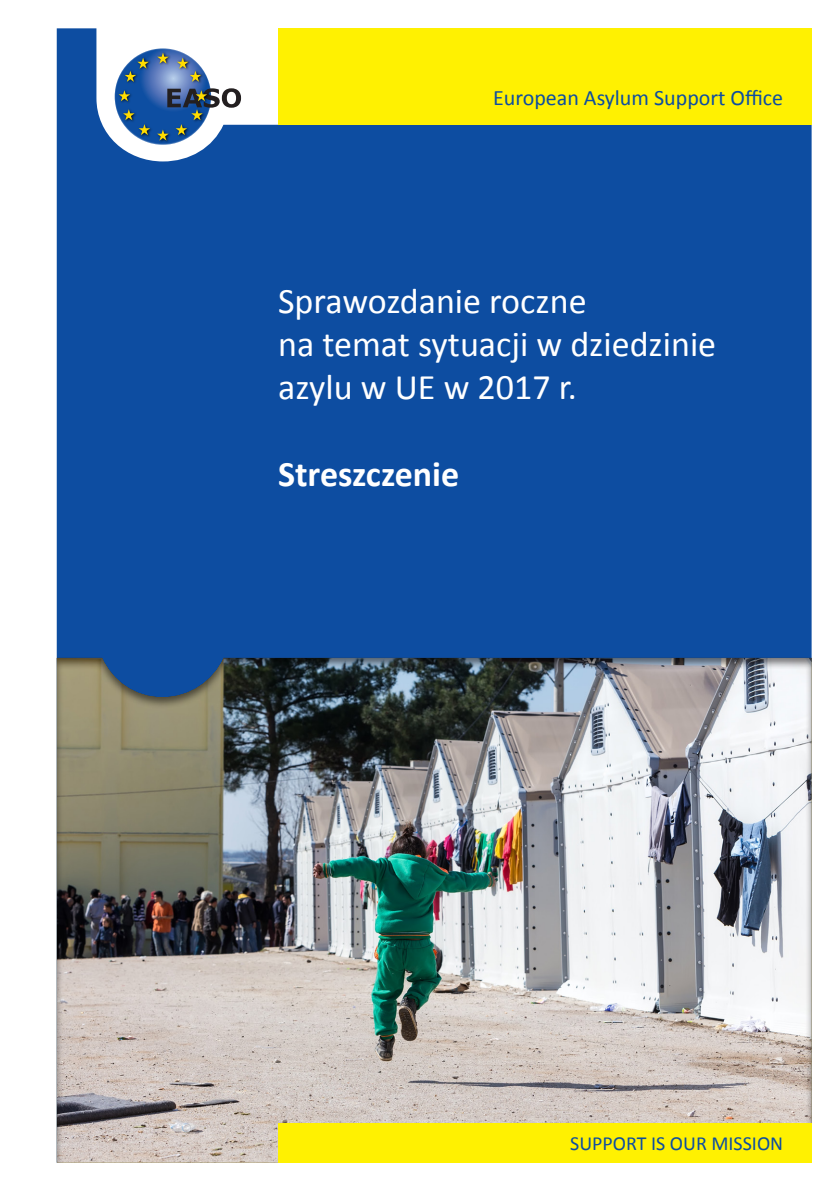
<style>
.page{position:relative;width:840px;height:1191px;background:#fff}
.page>*{position:absolute;margin:0;border:0;box-sizing:border-box;transform-origin:0 0}
.T1{font:36px/43.2px "Calibri";color:#fff}
.T1-2{font:700 36px "Calibri";color:#fff}
.name{font:22px "Calibri";color:#0d4da1}
.slogan{font:20px "Calibri";color:#0d4da1}
</style>
<div class="page">
<div style="left:57px;top:28px;width:754px;height:628px;background:#0d4da1"></div>
<div style="left:53px;top:656px;width:758px;height:510px;background:#231f20;opacity:.6"></div>
<img style="left:116px;top:50px;width:95px;height:95px">
<svg style="left:157px;top:53px;width:12px;height:11px"></svg>
<svg style="left:177px;top:58px;width:24px;height:24px"></svg>
<svg style="left:157px;top:88px;width:84px;height:53px"></svg>
<svg style="left:125px;top:58px;width:24px;height:24px"></svg>
<svg style="left:119px;top:90px;width:11px;height:11px"></svg>
<svg style="left:123px;top:109px;width:27px;height:26px"></svg>
<div style="left:278px;top:28px;width:533px;height:97px;background:#fff101"></div>
<div style="left:278px;top:1123px;width:533px;height:39px;background:#fff101"></div>
<p class="name" style="left:493px;top:84px;width:291px">European Asylum Support Office</p>
<p class="T1" style="left:278px;top:277px;width:310px">Sprawozdanie roczne</p>
<p class="T1" style="left:278px;top:321px;width:439px">na temat sytuacji w dziedzinie azylu w UE w 2017 r.</p>
<p class="T1-2" style="left:278px;top:451px;width:182px">Streszczenie</p>
<p class="slogan" style="left:570px;top:1131px;width:214px">SUPPORT IS OUR MISSION</p>
</div>
